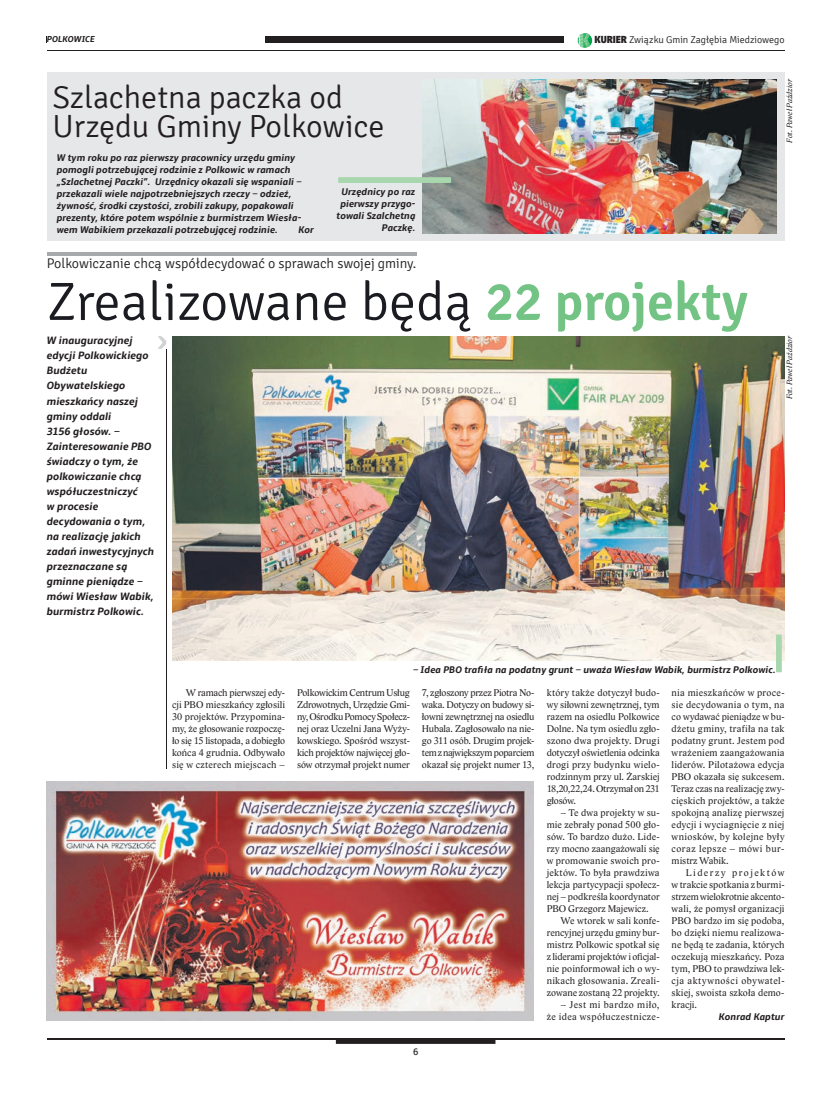
<style>
.page{position:relative;width:820px;height:1106px;background:#fff}
.page>*{position:absolute;margin:0;border:0;box-sizing:border-box;transform-origin:0 0}
.t1{font:300 54px "Signika";color:#1a1c21}
.t2{font:300 32px/29px "Signika";color:#231f20}
.t3{font:300 14px "Signika";color:#231f20}
.t4{font:italic 700 11px/15px "Amble";color:#231f20}
.t5{font:10px/12px "Lido STF";letter-spacing:.01em;color:#231f20;text-align:justify}
.t6{font:italic 700 10px/12px "Amble";color:#231f20}
.t7{font:10px/12px "Lido STF";letter-spacing:.045em;color:#231f20;text-align:right}
.t8{font:300 10px "Signika";color:#231f20}
.t9{font:10px "Signika Negative";color:#231f20}
.t10{font:italic 700 9px "Amble";letter-spacing:.005em;color:#231f20}
.t11{font:italic 8px "Lido STF";color:#231f20}
.s1{font-family:"Fengardo Neue";font-weight:900}
.s2{font-weight:600;color:#72c384}
</style>
<div class="page">
<hr style="left:47px;top:50px;width:737px;height:1px;background:#231f20">
<hr style="left:47px;top:1038px;width:737px;height:1px;background:#231f20">
<svg style="left:336px;top:1039px;width:159px;height:4px"></svg>
<svg style="left:577px;top:33px;width:15px;height:15px"></svg>
<div style="left:47px;top:37px;width:517px;height:6px;background:#231f20"></div>
<div style="left:47px;top:33px;width:217px;height:14px;background:#fff"></div>
<img style="left:47px;top:781px;width:486px;height:239px">
<div style="left:47px;top:72px;width:737px;height:168px;background:#e6e7e9"></div>
<img style="left:422px;top:79px;width:354px;height:155px">
<div style="left:338px;top:177px;width:113px;height:6px;background:#a8d7ae"></div>
<hr style="left:47px;top:252px;width:369px;height:3px;background:#a8a9ad">
<hr style="left:166px;top:349px;width:1px;height:419px;background:#231f20">
<svg style="left:158px;top:336px;width:8px;height:13px"></svg>
<img style="left:172px;top:336px;width:612px;height:324px">
<div style="left:775px;top:634px;width:6px;height:38px;background:#a8d7ae"></div>
<p class="t10" style="left:47px;top:34px;width:49px">POLKOWICE</p>
<p class="t8" style="left:594px;top:35px;width:191px"><span class="s1">KURIER</span> Związku Gmin Zagłębia Miedziowego</p>
<p class="t10" style="left:47px;top:34px;width:26px">KGHM</p>
<h2 class="t2" style="left:52px;top:83px;width:333px">Szlachetna paczka od<br>Urzędu Gminy Polkowice</h2>
<p class="t6" style="left:57px;top:152px;width:246px">W tym roku po raz pierwszy pracownicy urzędu gminy pomogli potrzebującej rodzinie z Polkowic w ramach „Szlachetnej Paczki”. Urzędnicy okazali się wspaniali – przekazali wiele najpotrzebniejszych rzeczy – odzież, żywność, środki czystości, zrobili zakupy, popakowali prezenty, które potem wspólnie z burmistrzem Wiesła&shy;wem Wabikiem przekazali potrzebującej rodzinie.</p>
<p class="t6" style="left:336px;top:185px;width:80px;text-align:right">Urzędnicy po raz pierwszy przygo&shy;towali Szalchetną<br>Paczkę.</p>
<h3 class="t3" style="left:47px;top:255px;width:371px">Polkowiczanie chcą współdecydować o sprawach swojej gminy.</h3>
<h1 class="t1" style="left:47px;top:272px;width:702px">Zrealizowane będą <span class="s2">22 projekty</span></h1>
<p class="t4" style="left:47px;top:333px;width:109px">W inauguracyjnej edycji Polkowickiego<br>Budżetu<br>Obywatelskiego mieszkańcy naszej gminy oddali<br>3156 głosów. –<br>Zainteresowanie PBO świadczy o tym, że polkowiczanie chcą współuczestniczyć<br>w procesie decydowania o tym, na realizację jakich zadań inwestycyjnych przeznaczane są gminne pieniądze – mówi Wiesław Wabik, burmistrz Polkowic.</p>
<p class="t6" style="left:298px;top:224px;width:17px">Kor</p>
<p class="t11" style="left:784px;top:142px;width:65px;rotate:-90deg">Fot. Paweł Paździor</p>
<p class="t11" style="left:784px;top:399px;width:65px;rotate:-90deg">Fot. Paweł Paździor</p>
<p class="t6" style="left:413px;top:663px;width:364px">– Idea PBO trafiła na podatny grunt – uważa Wiesław Wabik, burmistrz Polkowic.</p>
<p class="t5" style="left:172px;top:687px;width:114px;text-indent:14px">W ramach pierwszej edy&shy;cji PBO mieszkańcy zgłosili 30 projektów. Przypomina&shy;my, że głosowanie rozpoczę&shy;ło się 15 listopada, a dobiegło końca 4 grudnia. Odbywało się w czterech miejscach –</p>
<p class="t5" style="left:297px;top:687px;width:114px">Polkowickim Centrum Usług Zdrowotnych, Urzędzie Gmi&shy;ny, Ośrodku Pomocy Społecz&shy;nej oraz Uczelni Jana Wyży&shy;kowskiego. Spośród wszyst&shy;kich projektów najwięcej gło&shy;sów otrzymał projekt numer</p>
<p class="t5" style="left:421px;top:687px;width:114px">7, zgłoszony przez Piotra No&shy;waka. Dotyczy on budowy si&shy;łowni zewnętrznej na osiedlu Hubala. Zagłosowało na nie&shy;go 311 osób. Drugim projek&shy;tem z największym poparciem okazał się projekt numer 13,</p>
<p class="t5" style="left:546px;top:687px;width:114px">który także dotyczył budo&shy;wy siłowni zewnętrznej, tym razem na osiedlu Polkowice Dolne. Na tym osiedlu zgło&shy;szono dwa projekty. Drugi dotyczył oświetlenia odcinka drogi przy budynku wielo&shy;rodzinnym przy ul. Żarskiej 18,20,22,24. Otrzymał on 231 głosów.</p>
<p class="t5" style="left:546px;top:807px;width:114px;text-indent:14px">– Te dwa projekty w su&shy;mie zebrały ponad 500 gło&shy;sów. To bardzo dużo. Lide&shy;rzy mocno zaangażowali się w promowanie swoich pro&shy;jektów. To była prawdziwa lekcja partycypacji społecz&shy;nej – podkreśla koordynator PBO Grzegorz Majewicz.</p>
<p class="t5" style="left:546px;top:915px;width:114px;text-indent:14px">We wtorek w sali konfe&shy;rencyjnej urzędu gminy bur&shy;mistrz Polkowic spotkał się z liderami projektów i oficjal&shy;nie poinformował ich o wy&shy;nikach głosowania. Zreali&shy;zowane zostaną 22 projekty.</p>
<p class="t7" style="left:546px;top:999px;width:114px">– Jest mi bardzo miło,<br>że idea współuczestnicze-</p>
<p class="t9" style="left:413px;top:1045px;width:7px">6</p>
<p class="t5" style="left:671px;top:687px;width:114px">nia mieszkańców w proce&shy;sie decydowania o tym, na co wydawać pieniądze w bu&shy;dżetu gminy, trafiła na tak podatny grunt. Jestem pod wrażeniem zaangażowania liderów. Pilotażowa edycja PBO okazała się sukcesem.<br>Teraz czas na realizację zwy&shy;cięskich projektów, a także spokojną analizę pierwszej edycji i wyciagnięcie z niej wniosków, by kolejne były coraz lepsze – mówi bur&shy;mistrz Wabik.</p>
<p class="t5" style="left:671px;top:867px;width:114px;text-indent:14px">Liderzy projektów w trakcie spotkania z burmi&shy;strzem wielokrotnie akcento&shy;wali, że pomysł organizacji PBO bardzo im się podoba, bo dzięki niemu realizowa&shy;ne będą te zadania, których oczekują mieszkańcy. Poza tym, PBO to prawdziwa lek&shy;cja aktywności obywatel&shy;skiej, swoista szkoła demo&shy;kracji.</p>
<p class="t6" style="left:718px;top:1011px;width:67px">Konrad Kaptur</p>
</div>
